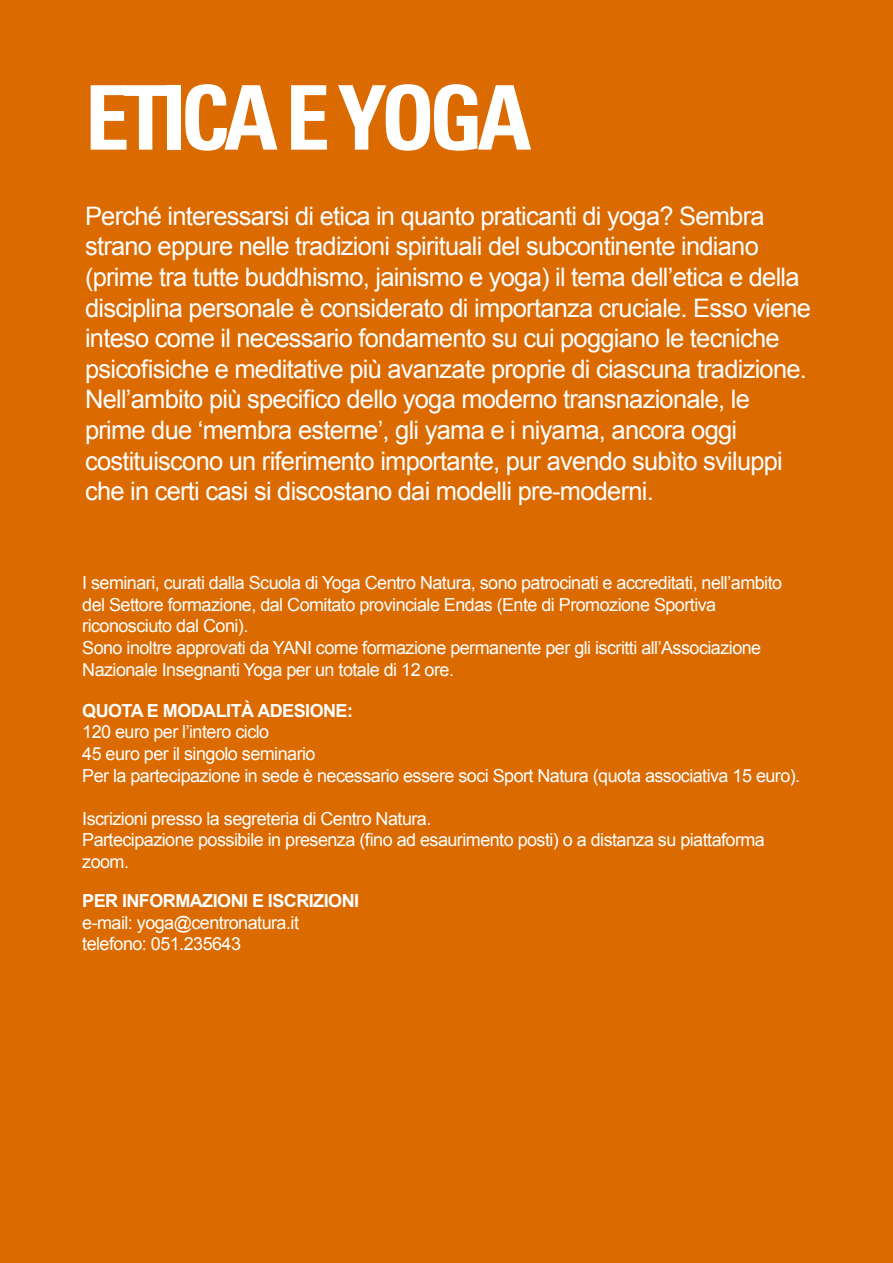
<style>
.page{position:relative;width:893px;height:1263px;background:#db6a01}
.page>*{position:absolute;margin:0;border:0;box-sizing:border-box;transform-origin:0 0}
.t1{font:700 condensed 89.25px "Univers LT Std";letter-spacing:-.07em;color:#fff}
.t2{font:25.5px/30.6px "Arial";letter-spacing:-.03em;color:#fff}
.t3{font:18px/21.6px "Arial";letter-spacing:-.03em;color:#fff}
.t4{font:700 18px "Arial";letter-spacing:-.03em;color:#fff}
</style>
<div class="page">
<h1 class="t1" style="left:85px;top:67px;width:448px">ETICA E YOGA</h1>
<p class="t2" style="left:85px;top:203px;width:728px">Perché interessarsi di etica in quanto praticanti di yoga? Sembra strano eppure nelle tradizioni spirituali del subcontinente indiano (prime tra tutte buddhismo, jainismo e yoga) il tema dell’etica e della disciplina personale è considerato di importanza cruciale. Esso viene inteso come il necessario fondamento su cui poggiano le tecniche psicofisiche e meditative più avanzate proprie di ciascuna tradizione.<br>Nell’ambito più specifico dello yoga moderno transnazionale, le prime due ‘membra esterne’, gli yama e i niyama, ancora oggi costituiscono un riferimento importante, pur avendo subìto sviluppi che in certi casi si discostano dai modelli pre-moderni.</p>
<p class="t3" style="left:82px;top:574px;width:701px">I seminari, curati dalla Scuola di Yoga Centro Natura, sono patrocinati e accreditati, nell’ambito del Settore formazione, dal Comitato provinciale Endas (Ente di Promozione Sportiva riconosciuto dal Coni).<br>Sono inoltre approvati da YANI come formazione permanente per gli iscritti all’Associazione Nazionale Insegnanti Yoga per un totale di 12 ore.</p>
<p class="t4" style="left:82px;top:703px;width:272px">QUOTA E MODALITÀ ADESIONE:</p>
<p class="t3" style="left:82px;top:723px;width:720px">120 euro per l’intero ciclo<br>45 euro per il singolo seminario<br>Per la partecipazione in sede è necessario essere soci Sport Natura (quota associativa 15 euro).</p>
<p class="t3" style="left:82px;top:809px;width:684px">Iscrizioni presso la segreteria di Centro Natura.<br>Partecipazione possibile in presenza (fino ad esaurimento posti) o a distanza su piattaforma zoom.</p>
<p class="t4" style="left:82px;top:894px;width:278px">PER INFORMAZIONI E ISCRIZIONI</p>
<p class="t3" style="left:82px;top:913px;width:218px">e-mail: yoga@centronatura.it telefono: 051.235643</p>
</div>
